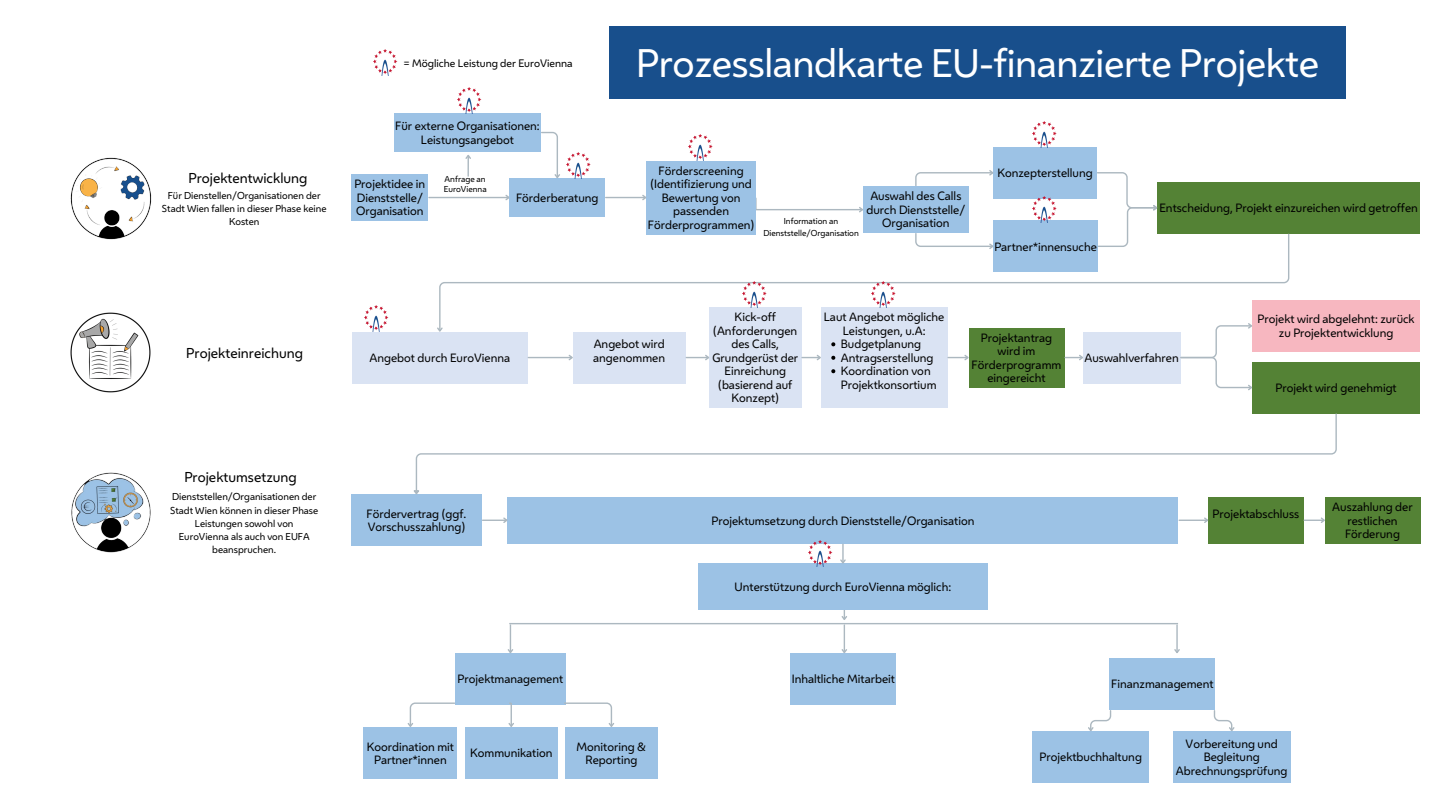
<style>
.page{position:relative;width:1440px;height:810px;background:#fff}
.page>*{position:absolute;margin:0;border:0;box-sizing:border-box;transform-origin:0 0}
.t1{font:37.2px "Wiener Melange Regular";letter-spacing:-.01em;color:#fff}
.t2{font:13.4px "Wiener Melange Regular";color:#000}
.t3{font:11.2px/13.4px "Wiener Melange Regular";color:#000;text-align:center}
.t4{font:10.2px "Wiener Melange Regular";color:#000}
.t5{font:9.4px/13px "Wiener Melange Regular";color:#000;text-align:center}
.t6{font:8px/11.2px "Wiener Melange Regular";color:#000;text-align:center}
</style>
<div class="page">
<div style="left:609px;top:27px;width:737px;height:72px;background:#184f8c"></div>
<div style="left:351px;top:174px;width:77px;height:47px;background:#9cc2e5"></div>
<div style="left:993px;top:147px;width:104px;height:52px;background:#9cc2e5"></div>
<svg style="left:915px;top:170px;width:78px;height:16px"></svg>
<div style="left:993px;top:220px;width:105px;height:52px;background:#9cc2e5"></div>
<div style="left:1157px;top:182px;width:263px;height:52px;background:#548235"></div>
<svg style="left:1097px;top:172px;width:61px;height:61px"></svg>
<div style="left:352px;top:332px;width:176px;height:51px;background:#dae3f3"></div>
<svg style="left:439px;top:233px;width:851px;height:99px"></svg>
<svg style="left:437px;top:326px;width:7px;height:6px"></svg>
<div style="left:351px;top:494px;width:131px;height:52px;background:#9cc2e5"></div>
<div style="left:507px;top:497px;width:671px;height:47px;background:#9cc2e5"></div>
<svg style="left:483px;top:517px;width:25px;height:6px"></svg>
<hr style="left:429px;top:197px;width:80px;height:1px;background:#acb8c0">
<svg style="left:504px;top:193px;width:6px;height:9px"></svg>
<img style="left:70px;top:157px;width:82px;height:83px">
<img style="left:70px;top:312px;width:81px;height:81px">
<img style="left:71px;top:472px;width:80px;height:81px">
<img style="left:373px;top:50px;width:25px;height:26px">
<hr style="left:528px;top:357px;width:44px;height:1px;background:#acb8c0">
<svg style="left:567px;top:354px;width:6px;height:7px"></svg>
<div style="left:573px;top:332px;width:113px;height:51px;background:#dae3f3"></div>
<div style="left:1208px;top:497px;width:95px;height:47px;background:#548235"></div>
<svg style="left:1179px;top:517px;width:30px;height:6px"></svg>
<div style="left:698px;top:564px;width:290px;height:46px;background:#9cc2e5"></div>
<svg style="left:839px;top:544px;width:8px;height:20px"></svg>
<div style="left:455px;top:653px;width:111px;height:52px;background:#9cc2e5"></div>
<div style="left:791px;top:653px;width:105px;height:52px;background:#9cc2e5"></div>
<div style="left:1325px;top:497px;width:95px;height:47px;background:#548235"></div>
<svg style="left:1304px;top:517px;width:21px;height:6px"></svg>
<div style="left:364px;top:727px;width:93px;height:52px;background:#9cc2e5"></div>
<div style="left:465px;top:727px;width:92px;height:52px;background:#9cc2e5"></div>
<div style="left:565px;top:727px;width:92px;height:52px;background:#9cc2e5"></div>
<div style="left:863px;top:186px;width:106px;height:47px;background:#9cc2e5"></div>
<svg style="left:756px;top:197px;width:107px;height:16px"></svg>
<div style="left:709px;top:307px;width:92px;height:101px;background:#dae3f3"></div>
<svg style="left:686px;top:355px;width:23px;height:6px"></svg>
<div style="left:821px;top:307px;width:126px;height:101px;background:#dae3f3"></div>
<svg style="left:831px;top:342px;width:4px;height:4px"></svg>
<svg style="left:831px;top:356px;width:4px;height:4px"></svg>
<svg style="left:831px;top:369px;width:4px;height:4px"></svg>
<svg style="left:802px;top:354px;width:19px;height:7px"></svg>
<div style="left:969px;top:328px;width:95px;height:60px;background:#548235"></div>
<svg style="left:948px;top:355px;width:21px;height:6px"></svg>
<div style="left:1083px;top:332px;width:97px;height:51px;background:#dae3f3"></div>
<svg style="left:1065px;top:354px;width:18px;height:7px"></svg>
<div style="left:1252px;top:300px;width:168px;height:52px;background:#f7b7c0"></div>
<div style="left:1252px;top:362px;width:168px;height:51px;background:#548235"></div>
<svg style="left:1180px;top:322px;width:72px;height:69px"></svg>
<svg style="left:415px;top:413px;width:923px;height:76px"></svg>
<svg style="left:413px;top:489px;width:6px;height:5px"></svg>
<div style="left:510px;top:178px;width:95px;height:39px;background:#9cc2e5"></div>
<img style="left:567px;top:152px;width:24px;height:26px">
<div style="left:646px;top:161px;width:110px;height:73px;background:#9cc2e5"></div>
<img style="left:688px;top:135px;width:25px;height:26px">
<img style="left:1032px;top:197px;width:25px;height:26px">
<img style="left:1032px;top:121px;width:25px;height:27px">
<img style="left:364px;top:305px;width:25px;height:26px">
<img style="left:742px;top:281px;width:26px;height:26px">
<img style="left:871px;top:281px;width:26px;height:26px">
<hr style="left:606px;top:197px;width:39px;height:1px;background:#acb8c0">
<svg style="left:641px;top:195px;width:5px;height:6px"></svg>
<hr style="left:509px;top:623px;width:669px;height:1px;background:#acb8c0">
<svg style="left:407px;top:702px;width:48px;height:25px"></svg>
<svg style="left:508px;top:702px;width:6px;height:25px"></svg>
<svg style="left:564px;top:702px;width:50px;height:25px"></svg>
<div style="left:1110px;top:658px;width:105px;height:52px;background:#9cc2e5"></div>
<div style="left:1032px;top:731px;width:117px;height:52px;background:#9cc2e5"></div>
<div style="left:1173px;top:731px;width:117px;height:52px;background:#9cc2e5"></div>
<svg style="left:1088px;top:709px;width:24px;height:22px"></svg>
<svg style="left:1213px;top:710px;width:22px;height:21px"></svg>
<hr style="left:1176px;top:625px;width:2px;height:27px;background:#acb8c0">
<svg style="left:1174px;top:648px;width:6px;height:5px"></svg>
<svg style="left:840px;top:610px;width:8px;height:43px"></svg>
<svg style="left:507px;top:625px;width:6px;height:28px"></svg>
<div style="left:394px;top:113px;width:147px;height:39px;background:#9cc2e5"></div>
<img style="left:457px;top:87px;width:25px;height:26px">
<svg style="left:465px;top:155px;width:6px;height:21px"></svg>
<svg style="left:541px;top:131px;width:19px;height:47px"></svg>
<img style="left:808px;top:540px;width:26px;height:27px">
<p class="t2" style="left:188px;top:168px;width:120px">Projektentwicklung</p>
<h2 class="t5" style="left:162px;top:188px;width:166px">Für Dienstellen/Organisationen der<br>Stadt Wien fallen in dieser Phase keine<br>Kosten</h2>
<h4 class="t2" style="left:186px;top:343px;width:118px">Projekteinreichung</h4>
<p class="t2" style="left:184px;top:467px;width:114px">Projektumsetzung</p>
<h3 class="t5" style="left:170px;top:490px;width:150px">Dienststellen/Organisationen der<br>Stadt Wien können in dieser Phase<br>Leistungen sowohl von<br>EuroVienna als auch von EUFA beanspruchen.</h3>
<h2 class="t4" style="left:403px;top:56px;width:171px">= Mögliche Leistung der EuroVienna</h2>
<h3 class="t3" style="left:395px;top:119px;width:146px">Für externe Organisationen:<br>Leistungsangebot</h3>
<h3 class="t3" style="left:354px;top:177px;width:72px;text-align:left">Projektidee in<br>Dienststelle/<br>Organisation</h3>
<p class="t6" style="left:445px;top:173px;width:43px">Anfrage an</p>
<h2 class="t6" style="left:444px;top:183px;width:44px">EuroVienna</h2>
<h3 class="t3" style="left:516px;top:191px;width:84px">Förderberatung</h3>
<h1 class="t1" style="left:636px;top:37px;width:684px">Prozesslandkarte EU-finanzierte Projekte</h1>
<h3 class="t3" style="left:648px;top:164px;width:108px">Förderscreening (Identifizierung und<br>Bewertung von passenden<br>Förderprogrammen)</h3>
<p class="t6" style="left:763px;top:216px;width:97px">Information an<br>Dienststelle/Organisation</p>
<h3 class="t3" style="left:867px;top:189px;width:100px">Auswahl des Calls durch Dienststelle/<br>Organisation</h3>
<h3 class="t3" style="left:998px;top:166px;width:97px">Konzepterstellung</h3>
<h3 class="t3" style="left:994px;top:239px;width:104px">Partner*innensuche</h3>
<h3 class="t3" style="left:1159px;top:201px;width:260px">Entscheidung, Projekt einzureichen wird getroffen</h3>
<h3 class="t3" style="left:369px;top:351px;width:142px">Angebot durch EuroVienna</h3>
<p class="t3" style="left:593px;top:337px;width:73px;text-align:left">Angebot wird angenommen</p>
<h3 class="t3" style="left:712px;top:310px;width:87px">Kick-off (Anforderungen des Calls,<br>Grundgerüst der<br>Einreichung (basierend auf<br>Konzept)</h3>
<h3 class="t3" style="left:824px;top:310px;width:122px">Laut Angebot mögliche<br>Leistungen, u.A:</h3>
<h3 class="t3" style="left:841px;top:337px;width:82px">Budgetplanung</h3>
<h3 class="t3" style="left:841px;top:351px;width:94px">Antragserstellung</h3>
<h3 class="t3" style="left:841px;top:364px;width:97px;text-align:left">Koordination von<br>Projektkonsortium</h3>
<h3 class="t3" style="left:972px;top:331px;width:91px">Projektantrag wird im<br>Förderprogramm eingereicht</h3>
<p class="t3" style="left:1085px;top:351px;width:96px">Auswahlverfahren</p>
<p class="t3" style="left:1258px;top:312px;width:159px">Projekt wird abgelehnt: zurück zu Projektentwicklung</p>
<p class="t3" style="left:1276px;top:381px;width:123px">Projekt wird genehmigt</p>
<h3 class="t3" style="left:367px;top:507px;width:101px;text-align:left">Fördervertrag (ggf.<br>Vorschusszahlung)</h3>
<h3 class="t3" style="left:711px;top:513px;width:265px">Projektumsetzung durch Dienststelle/Organisation</h3>
<p class="t3" style="left:735px;top:580px;width:218px">Unterstützung durch EuroVienna möglich:</p>
<h3 class="t3" style="left:1213px;top:507px;width:88px">Projektabschluss</h3>
<h3 class="t3" style="left:1332px;top:500px;width:82px">Auszahlung der restlichen<br>Förderung</h3>
<p class="t3" style="left:458px;top:672px;width:107px">Projektmanagement</p>
<h3 class="t3" style="left:792px;top:672px;width:105px">Inhaltliche Mitarbeit</h3>
<h3 class="t3" style="left:367px;top:739px;width:89px">Koordination mit<br>Partner*innen</h3>
<h3 class="t3" style="left:470px;top:746px;width:84px">Kommunikation</h3>
<h3 class="t3" style="left:577px;top:739px;width:71px">Monitoring &amp;<br>Reporting</h3>
<h3 class="t3" style="left:1111px;top:677px;width:104px">Finanzmanagement</h3>
<h3 class="t3" style="left:1040px;top:750px;width:104px">Projektbuchhaltung</h3>
<p class="t3" style="left:1176px;top:737px;width:113px">Vorbereitung und<br>Begleitung<br>Abrechnungsprüfung</p>
</div>
